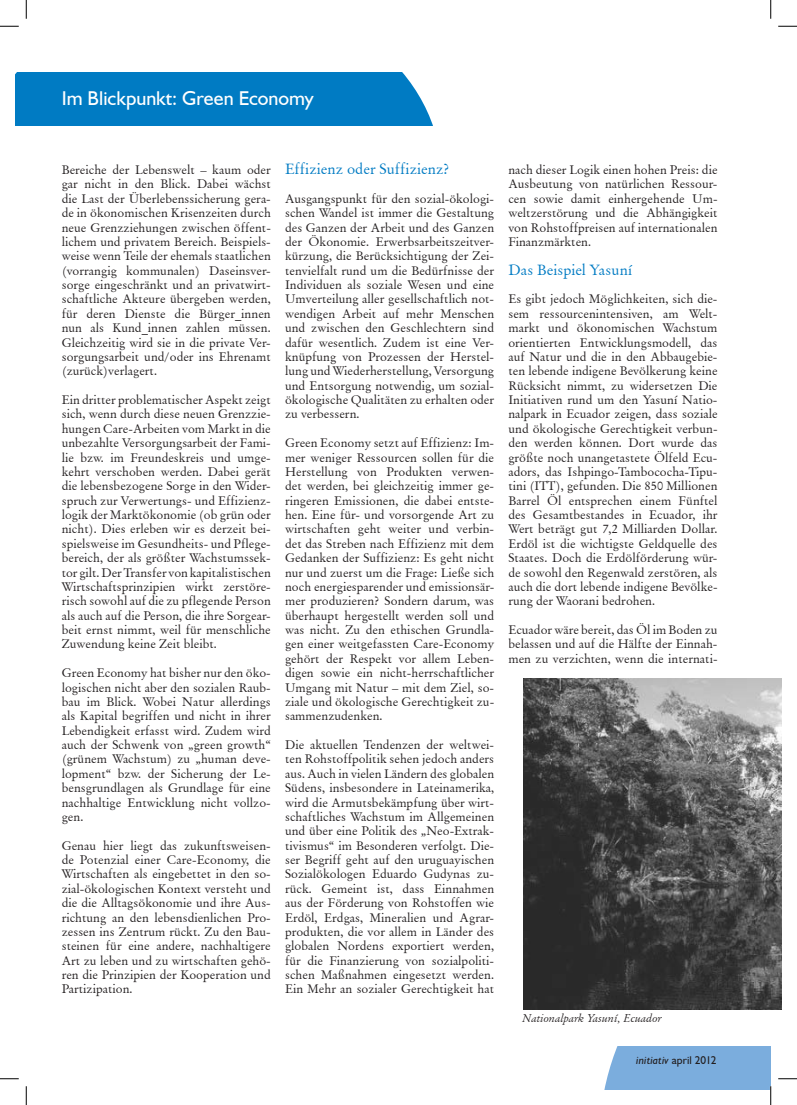
<style>
.page{position:relative;width:797px;height:1105px;background:#fff}
.page>*{position:absolute;margin:0;border:0;box-sizing:border-box;transform-origin:0 0}
.t1{font:20px "Humanist 521 BT";color:#fff}
.t2{font:15px "Original Garamond BT";letter-spacing:.005em;color:#007bc3}
.t3{font:12.5px/14.4px "Original Garamond BT";color:#231f20;text-align:justify}
.t4{font:italic 11.25px "Original Garamond BT";color:#231f20}
.t5{font:italic 11.25px "Humanist 521 BT";letter-spacing:.005em;color:#231f20}
.s1{font-style:normal}
</style>
<div class="page">
<div style="left:16px;top:72px;width:417px;height:53px;background:#007bc3"></div>
<img style="left:523px;top:678px;width:258px;height:331px">
<svg style="left:0;top:25px;width:19px;height:2px"></svg>
<svg style="left:778px;top:25px;width:19px;height:2px"></svg>
<svg style="left:0;top:1078px;width:19px;height:1px"></svg>
<svg style="left:778px;top:1078px;width:19px;height:1px"></svg>
<svg style="left:25px;top:0;width:2px;height:19px"></svg>
<svg style="left:25px;top:1086px;width:2px;height:19px"></svg>
<svg style="left:770px;top:0;width:1px;height:19px"></svg>
<svg style="left:604px;top:1047px;width:167px;height:58px"></svg>
<h1 class="t1" style="left:62px;top:86px;width:253px">Im Blickpunkt: Green Economy</h1>
<p class="t3" style="left:62px;top:162px;width:211px">Bereiche der Lebenswelt – kaum oder gar nicht in den Blick. Dabei wächst die Last der Überlebenssicherung gera&shy;de in ökonomischen Krisenzeiten durch neue Grenzziehungen zwischen öffent&shy;lichem und privatem Bereich. Beispiels&shy;weise wenn Teile der ehemals staatlichen (vorrangig kommunalen) Daseinsver&shy;sorge eingeschränkt und an privatwirt&shy;schaftliche Akteure übergeben werden, für deren Dienste die Bürger_innen nun als Kund_innen zahlen müssen.<br>Gleichzeitig wird sie in die private Ver&shy;sorgungsarbeit und/oder ins Ehrenamt (zurück)verlagert.</p>
<p class="t3" style="left:62px;top:392px;width:211px">Ein dritter problematischer Aspekt zeigt sich, wenn durch diese neuen Grenzzie&shy;hungen Care-Arbeiten vom Markt in die unbezahlte Versorgungsarbeit der Fami&shy;lie bzw. im Freundeskreis und umge&shy;kehrt verschoben werden. Dabei gerät die lebensbezogene Sorge in den Wider&shy;spruch zur Verwertungs- und Effizienz&shy;logik der Marktökonomie (ob grün oder nicht). Dies erleben wir es derzeit bei&shy;spielsweise im Gesundheits- und Pflege&shy;bereich, der als größter Wachstumssek&shy;tor gilt. Der Transfer von kapitalistischen Wirtschaftsprinzipien wirkt zerstöre&shy;risch sowohl auf die zu pflegende Person als auch auf die Person, die ihre Sorgear&shy;beit ernst nimmt, weil für menschliche Zuwendung keine Zeit bleibt.</p>
<p class="t3" style="left:62px;top:666px;width:211px">Green Economy hat bisher nur den öko&shy;logischen nicht aber den sozialen Raub&shy;bau im Blick. Wobei Natur allerdings als Kapital begriffen und nicht in ihrer Lebendigkeit erfasst wird. Zudem wird auch der Schwenk von „green growth“ (grünem Wachstum) zu „human deve&shy;lopment“ bzw. der Sicherung der Le&shy;bensgrundlagen als Grundlage für eine nachhaltige Entwicklung nicht vollzo&shy;gen.</p>
<p class="t3" style="left:62px;top:838px;width:211px">Genau hier liegt das zukunftsweisen&shy;de Potenzial einer Care-Economy, die Wirtschaften als eingebettet in den so&shy;zial-ökologischen Kontext versteht und die die Alltagsökonomie und ihre Aus&shy;richtung an den lebensdienlichen Pro&shy;zessen ins Zentrum rückt. Zu den Bau&shy;steinen für eine andere, nachhaltigere Art zu leben und zu wirtschaften gehö&shy;ren die Prinzipien der Kooperation und Partizipation.</p>
<p class="t2" style="left:285px;top:160px;width:166px">Effizienz oder Suffizienz?</p>
<p class="t3" style="left:285px;top:191px;width:211px">Ausgangspunkt für den sozial-ökologi&shy;schen Wandel ist immer die Gestaltung des Ganzen der Arbeit und des Ganzen der Ökonomie. Erwerbsarbeitszeitver&shy;kürzung, die Berücksichtigung der Zei&shy;tenvielfalt rund um die Bedürfnisse der Individuen als soziale Wesen und eine Umverteilung aller gesellschaftlich not&shy;wendigen Arbeit auf mehr Menschen und zwischen den Geschlechtern sind dafür wesentlich. Zudem ist eine Ver&shy;knüpfung von Prozessen der Herstel&shy;lung und Wiederherstellung, Versorgung und Entsorgung notwendig, um sozial&shy;ökologische Qualitäten zu erhalten oder zu verbessern.</p>
<p class="t3" style="left:285px;top:436px;width:211px">Green Economy setzt auf Effizienz: Im&shy;mer weniger Ressourcen sollen für die Herstellung von Produkten verwen&shy;det werden, bei gleichzeitig immer ge&shy;ringeren Emissionen, die dabei entste&shy;hen. Eine für- und vorsorgende Art zu wirtschaften geht weiter und verbin&shy;det das Streben nach Effizienz mit dem Gedanken der Suffizienz: Es geht nicht nur und zuerst um die Frage: Ließe sich noch energiesparender und emissionsär&shy;mer produzieren? Sondern darum, was überhaupt hergestellt werden soll und was nicht. Zu den ethischen Grundla&shy;gen einer weitgefassten Care-Economy gehört der Respekt vor allem Leben&shy;digen sowie ein nicht-herrschaftlicher Umgang mit Natur – mit dem Ziel, so&shy;ziale und ökologische Gerechtigkeit zu&shy;sammenzudenken.</p>
<p class="t3" style="left:285px;top:737px;width:211px">Die aktuellen Tendenzen der weltwei&shy;ten Rohstoffpolitik sehen jedoch anders aus. Auch in vielen Ländern des globalen Südens, insbesondere in Lateinamerika, wird die Armutsbekämpfung über wirt&shy;schaftliches Wachstum im Allgemeinen und über eine Politik des „Neo-Extrak&shy;tivismus“ im Besonderen verfolgt. Die&shy;ser Begriff geht auf den uruguayischen Sozialökologen Eduardo Gudynas zu&shy;rück. Gemeint ist, dass Einnahmen aus der Förderung von Rohstoffen wie Erdöl, Erdgas, Mineralien und Agrar&shy;produkten, die vor allem in Länder des globalen Nordens exportiert werden, für die Finanzierung von sozialpoliti&shy;schen Maßnahmen eingesetzt werden.<br>Ein Mehr an sozialer Gerechtigkeit hat</p>
<p class="t3" style="left:508px;top:162px;width:211px">nach dieser Logik einen hohen Preis: die Ausbeutung von natürlichen Ressour&shy;cen sowie damit einhergehende Um&shy;weltzerstörung und die Abhängigkeit von Rohstoffpreisen auf internationalen Finanzmärkten.</p>
<p class="t2" style="left:508px;top:260px;width:125px">Das Beispiel Yasuní</p>
<p class="t3" style="left:508px;top:292px;width:211px">Es gibt jedoch Möglichkeiten, sich die&shy;sem ressourcenintensiven, am Welt&shy;markt und ökonomischen Wachstum orientierten Entwicklungsmodell, das auf Natur und die in den Abbaugebie&shy;ten lebende indigene Bevölkerung keine Rücksicht nimmt, zu widersetzen Die Initiativen rund um den Yasuní Natio&shy;nalpark in Ecuador zeigen, dass soziale und ökologische Gerechtigkeit verbun&shy;den werden können. Dort wurde das größte noch unangetastete Ölfeld Ecu&shy;adors, das Ishpingo-Tambococha-Tipu&shy;tini (ITT), gefunden. Die 850 Millionen Barrel Öl entsprechen einem Fünftel des Gesamtbestandes in Ecuador, ihr Wert beträgt gut 7,2 Milliarden Dollar.<br>Erdöl ist die wichtigste Geldquelle des Staates. Doch die Erdölförderung wür&shy;de sowohl den Regenwald zerstören, als auch die dort lebende indigene Bevölke&shy;rung der Waorani bedrohen.</p>
<p class="t3" style="left:508px;top:622px;width:211px">Ecuador wäre bereit, das Öl im Boden zu belassen und auf die Hälfte der Einnah&shy;men zu verzichten, wenn die internati-</p>
<p class="t4" style="left:522px;top:1011px;width:141px">Nationalpark Yasuní, Ecuador</p>
<p class="t5" style="left:636px;top:1053px;width:82px">initiativ <span class="s1">april 2012</span></p>
</div>
